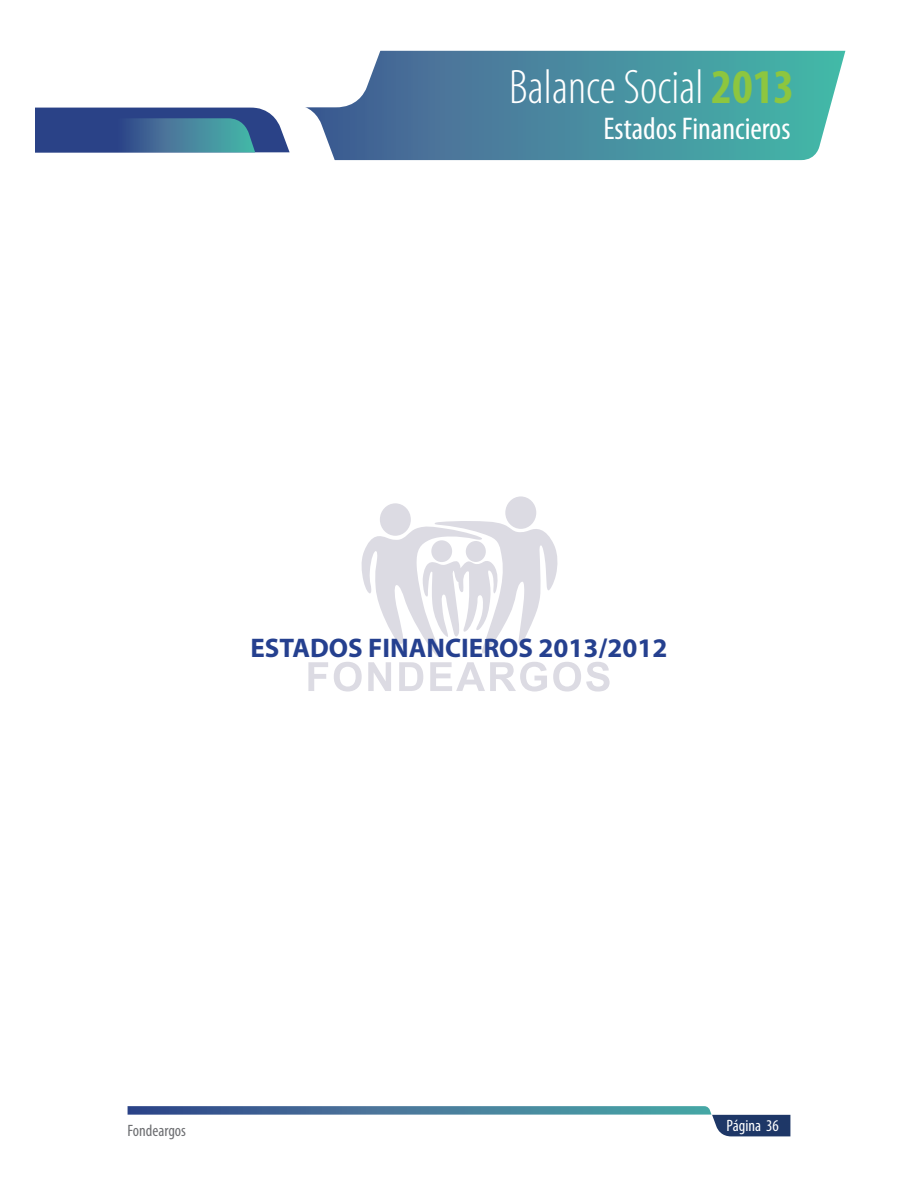
<style>
.page{position:relative;width:918px;height:1188px;background:#fff}
.page>*{position:absolute;margin:0;border:0;box-sizing:border-box;transform-origin:0 0}
.t1{font:300 condensed 48.75px "Myriad Pro";color:#fff}
.t2{font:condensed 31.5px "Myriad Pro";color:#fff}
.t3{font:700 27px "Myriad Pro";color:#25408f}
.t4{font:condensed 16.5px "Myriad Pro";color:#6d6e71}
.t5{font:condensed 16.5px "Myriad Pro";color:#fff}
.s1{font-weight:700;color:#8dc63f}
</style>
<div class="page">
<svg style="left:403px;top:51px;width:442px;height:109px;background:#4d95a3"></svg>
<svg style="left:35px;top:50px;width:368px;height:111px"></svg>
<svg style="left:128px;top:1106px;width:662px;height:30px"></svg>
<div style="left:505px;top:496px;width:31px;height:33px;background:#dcdbe3;border-radius:50%"></div>
<div style="left:380px;top:503px;width:31px;height:33px;background:#dcdbe3;border-radius:50%"></div>
<svg style="left:308px;top:662px;width:20px;height:29px"></svg>
<svg style="left:334px;top:521px;width:276px;height:171px"></svg>
<h1 class="t1" style="left:509px;top:60px;width:287px">Balance Social <span class="s1">2013</span></h1>
<p class="t2" style="left:603px;top:111px;width:189px">Estados Financieros</p>
<p class="t3" style="left:251px;top:632px;width:418px">ESTADOS FINANCIEROS 2013/2012</p>
<p class="t4" style="left:128px;top:1122px;width:60px">Fondeargos</p>
<p class="t5" style="left:727px;top:1116px;width:54px">Página 36</p>
</div>
